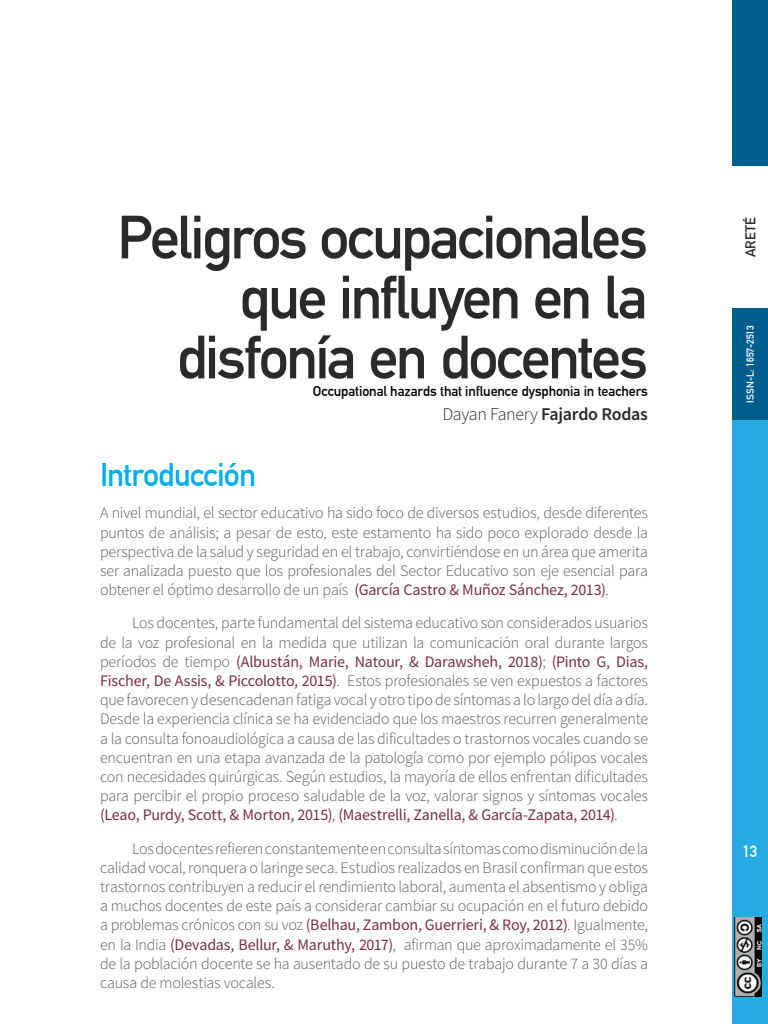
<style>
.page{position:relative;width:768px;height:1024px;background:#fff}
.page>*{position:absolute;margin:0;border:0;box-sizing:border-box;transform-origin:0 0}
.t1{font:700 60px/60px "DIN Alternate";letter-spacing:-.04em;color:#2a2a2a;text-align:right}
.t2{font:700 32px "DIN Alternate";letter-spacing:-.025em;color:#00aeef}
.t3{font:600 18px "Source Sans Pro";letter-spacing:-.015em;color:#2a2a2a}
.t4{font:300 16px/19.2px "Source Sans Pro";letter-spacing:-.015em;color:#5a5a5a;text-align:justify}
.t5{font:700 16px "DIN Alternate";color:#fff}
.t6{font:700 14px "DIN Alternate";letter-spacing:-.01em;color:#000}
.t7{font:700 14px "DIN Alternate";letter-spacing:.005em;color:#2a2a2a}
.t8{font:700 10px "DIN Alternate";letter-spacing:.005em;color:#fff}
.s1{font-weight:300}
.s2{font-weight:400;color:#782f40}
</style>
<div class="page">
<div style="left:732px;top:420px;width:36px;height:604px;background:#27aae1"></div>
<div style="left:732px;top:0;width:36px;height:166px;background:#005e8f"></div>
<img style="left:734px;top:917px;width:28px;height:80px">
<div style="left:732px;top:308px;width:36px;height:112px;background:#005e8f"></div>
<h1 class="t1" style="left:117px;top:203px;width:532px">Peligros ocupacionales que influyen en la disfonía en docentes</h1>
<p class="t6" style="left:313px;top:381px;width:337px">Occupational hazards that influence dysphonia in teachers</p>
<p class="t3" style="left:443px;top:402px;width:207px"><span class="s1">Dayan Fanery</span> Fajardo Rodas</p>
<h2 class="t2" style="left:100px;top:451px;width:158px">Introducción</h2>
<p class="t4" style="left:100px;top:504px;width:550px">A nivel mundial, el sector educativo ha sido foco de diversos estudios, desde diferentes puntos de análisis; a pesar de esto, este estamento ha sido poco explorado desde la perspectiva de la salud y seguridad en el trabajo, convirtiéndose en un área que amerita ser analizada puesto que los profesionales del Sector Educativo son eje esencial para obtener el óptimo desarrollo de un país <span class="s2">(García Castro &amp; Muñoz Sánchez, 2013)</span>.</p>
<p class="t4" style="left:100px;top:614px;width:550px;text-indent:32px">Los docentes, parte fundamental del sistema educativo son considerados usuarios de la voz profesional en la medida que utilizan la comunicación oral durante largos períodos de tiempo <span class="s2">(Albustán, Marie, Natour, &amp; Darawsheh, 2018)</span>; <span class="s2">(Pinto G, Dias, Fischer, De Assis, &amp; Piccolotto, 2015)</span>. Estos profesionales se ven expuestos a factores que favorecen y desencadenan fatiga vocal y otro tipo de síntomas a lo largo del día a día.<br>Desde la experiencia clínica se ha evidenciado que los maestros recurren generalmente a la consulta fonoaudiológica a causa de las dificultades o trastornos vocales cuando se encuentran en una etapa avanzada de la patología como por ejemplo pólipos vocales con necesidades quirúrgicas. Según estudios, la mayoría de ellos enfrentan dificultades para percibir el propio proceso saludable de la voz, valorar signos y síntomas vocales <span class="s2">(Leao, Purdy, Scott, &amp; Morton, 2015)</span>, <span class="s2">(Maestrelli, Zanella, &amp; García-Zapata, 2014)</span>.</p>
<p class="t4" style="left:100px;top:839px;width:550px;text-indent:32px">Los docentes refieren constantemente en consulta síntomas como disminución de la calidad vocal, ronquera o laringe seca. Estudios realizados en Brasil confirman que estos trastornos contribuyen a reducir el rendimiento laboral, aumenta el absentismo y obliga a muchos docentes de este país a considerar cambiar su ocupación en el futuro debido a problemas crónicos con su voz <span class="s2">(Belhau, Zambon, Guerrieri, &amp; Roy, 2012)</span>. Igualmente, en la India <span class="s2">(Devadas, Bellur, &amp; Maruthy, 2017)</span>, afirman que aproximadamente el 35% de la población docente se ha ausentado de su puesto de trabajo durante 7 a 30 días a causa de molestias vocales.</p>
<p class="t5" style="left:742px;top:839px;width:17px">13</p>
<p class="t7" style="left:740px;top:257px;width:42px;rotate:-90deg">ARETÉ</p>
<p class="t8" style="left:743px;top:403px;width:79px;rotate:-90deg">ISSN-L: 1657-2513</p>
</div>
